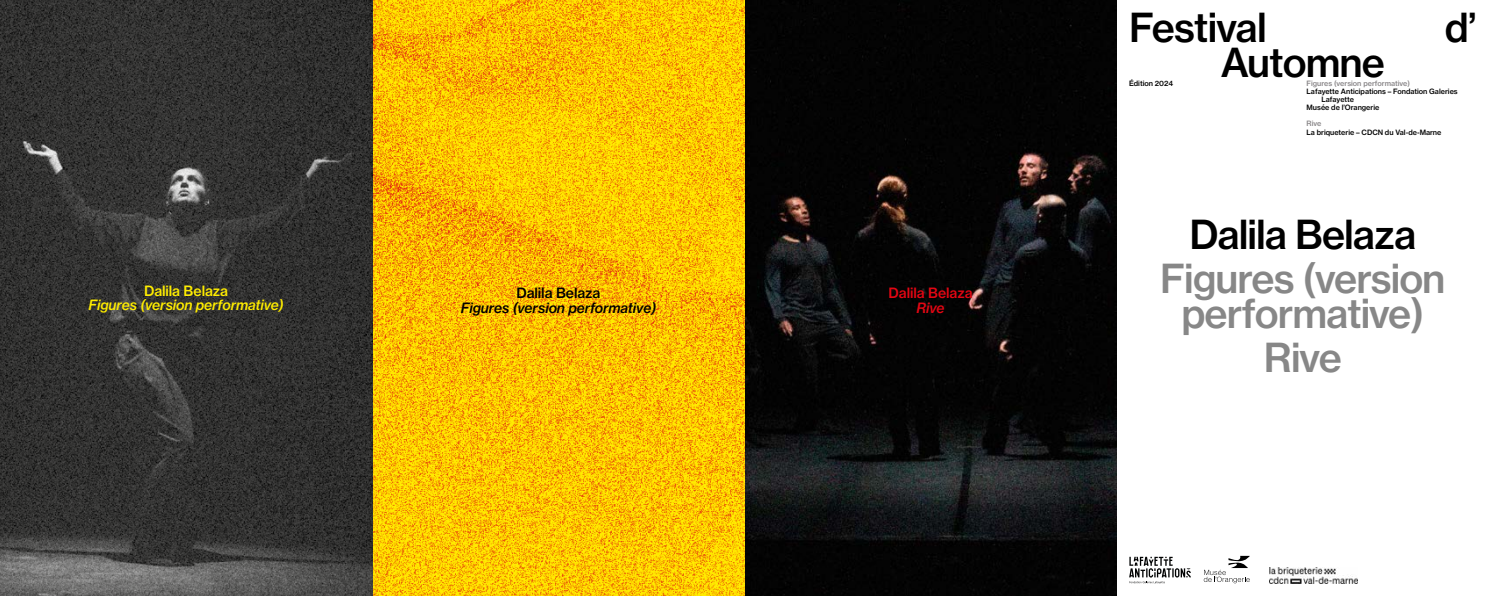
<style>
.page{position:relative;width:1489px;height:596px;background:#fff}
.page>*{position:absolute;margin:0;border:0;box-sizing:border-box;transform-origin:0 0}
.t1{font:39.38px/35px "N Haas Grotesk TX Pro 65 Md";letter-spacing:-.025em;color:#878787;text-align:center}
.t2{font:39.38px "N Haas Grotesk TX Pro 65 Md";letter-spacing:-.025em;color:#000}
.t3{font:14px "N Haas Grotesk TX Pro 66 Md It";letter-spacing:-.005em;color:#ffed00}
.t4{font:14px "N Haas Grotesk TX Pro 66 Md It";letter-spacing:-.005em;color:#000}
.t5{font:14px "N Haas Grotesk TX Pro 65 Md";letter-spacing:-.005em;color:#ffed00}
.t6{font:14px "N Haas Grotesk TX Pro 65 Md";letter-spacing:-.005em;color:#000}
.t7{font:14px "N Haas Grotesk TX Pro 65 Md";letter-spacing:-.005em;color:#e30613}
.t8{font:14px "N Haas Grotesk TX Pro 66 Md It";color:#e30613}
.t9{font:7.17px "N Haas Grotesk TX Pro 65 Md";color:#000}
.t10{font:7.17px "N Haas Grotesk TX Pro 65 Md";color:#898688}
</style>
<div class="page">
<img style="left:0;top:0;width:1116px;height:595px">
<svg style="left:372px;top:0;width:372px;height:595px"></svg>
<svg style="left:1129px;top:556px;width:61px;height:27px"></svg>
<svg style="left:1203px;top:555px;width:46px;height:28px"></svg>
<img style="left:1269px;top:567px;width:88px;height:15px">
<h2 class="t5" style="left:144px;top:281px;width:85px">Dalila Belaza</h2>
<h2 class="t3" style="left:88px;top:296px;width:197px">Figures (version performative)</h2>
<h2 class="t6" style="left:516px;top:284px;width:85px">Dalila Belaza</h2>
<h2 class="t4" style="left:461px;top:299px;width:197px">Figures (version performative)</h2>
<h2 class="t7" style="left:888px;top:284px;width:86px">Dalila Belaza</h2>
<h2 class="t8" style="left:916px;top:299px;width:30px">Rive</h2>
<h1 class="t2" style="left:1129px;top:3px;width:139px">Festival</h1>
<h1 class="t2" style="left:1444px;top:3px;width:33px">d’</h1>
<p class="t9" style="left:1129px;top:79px;width:45px">Édition 2024</p>
<h1 class="t2" style="left:1220px;top:38px;width:166px">Automne</h1>
<p class="t10" style="left:1306px;top:79px;width:105px">Figures (version performative)</p>
<p class="t9" style="left:1306px;top:87px;width:153px">Lafayette Anticipations – Fondation Galeries</p>
<p class="t9" style="left:1321px;top:95px;width:34px">Lafayette</p>
<p class="t9" style="left:1306px;top:103px;width:74px">Musée de l’Orangerie</p>
<p class="t10" style="left:1306px;top:119px;width:16px">Rive</p>
<p class="t9" style="left:1306px;top:127px;width:136px">La briqueterie – CDCN du Val-de-Marne</p>
<h1 class="t2" style="left:1189px;top:210px;width:228px">Dalila Belaza</h1>
<h1 class="t1" style="left:1160px;top:260px;width:287px">Figures (version performative)</h1>
<h1 class="t1" style="left:1263px;top:339px;width:79px">Rive</h1>
</div>
